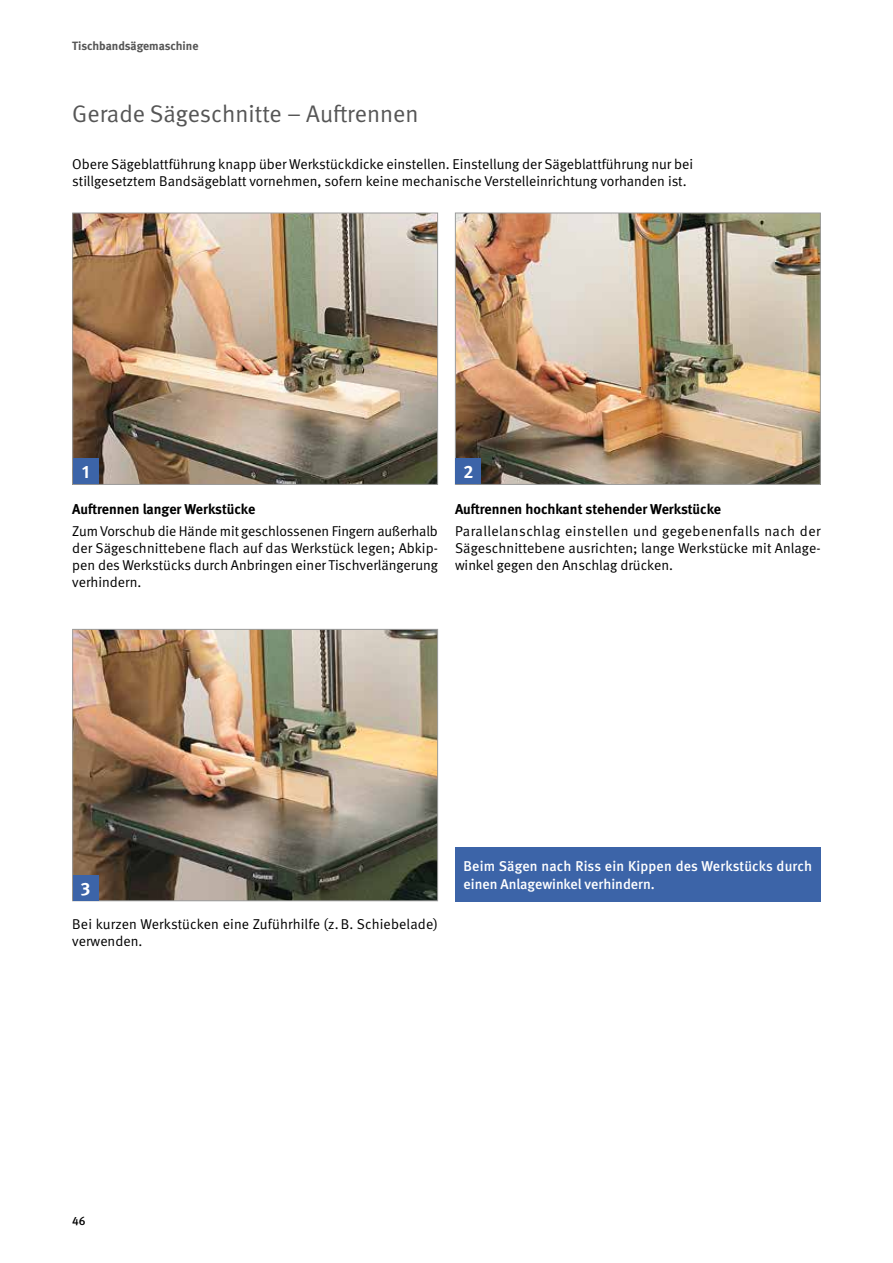
<style>
.page{position:relative;width:893px;height:1263px;background:#fff}
.page>*{position:absolute;margin:0;border:0;box-sizing:border-box;transform-origin:0 0}
.t1{font:24px "DGUV Meta";color:#565656}
.t2{font:700 18px "DGUV Meta";color:#fff}
.t3{font:14.25px/17.1px "DGUV Meta";color:#000}
.t4{font:500 14.25px/18px "DGUV Meta";letter-spacing:.005em;color:#fff}
.t5{font:700 14.25px "DGUV Meta";color:#000}
.t6{font:700 12px "DGUV Meta";letter-spacing:-.005em;color:#565656}
.t7{font:500 12px "DGUV Meta";color:#000}
</style>
<div class="page">
<div style="left:455px;top:847px;width:366px;height:54px;background:#3c64a8"></div>
<img style="left:457px;top:215px;width:362px;height:268px">
<div style="left:455px;top:213px;width:366px;height:272px;border:1px solid #9c9d9d"></div>
<div style="left:456px;top:458px;width:25px;height:26px;background:#3c64a8"></div>
<img style="left:74px;top:215px;width:362px;height:268px">
<div style="left:72px;top:213px;width:366px;height:272px;border:1px solid #9c9d9d"></div>
<div style="left:73px;top:458px;width:25px;height:26px;background:#3c64a8"></div>
<img style="left:74px;top:631px;width:362px;height:268px">
<div style="left:72px;top:629px;width:366px;height:272px;border:1px solid #9c9d9d"></div>
<div style="left:73px;top:875px;width:25px;height:25px;background:#3c64a8"></div>
<p class="t6" style="left:72px;top:39px;width:128px">Tischbandsägemaschine</p>
<h1 class="t1" style="left:72px;top:100px;width:348px">Gerade Sägeschnitte – Auftrennen</h1>
<p class="t3" style="left:72px;top:156px;width:622px">Obere Sägeblattführung knapp über Werkstückdicke einstellen. Einstellung der Sägeblattführung nur bei stillgesetztem Bandsägeblatt vornehmen, sofern keine mechanische Verstelleinrichtung vorhanden ist.</p>
<p class="t2" style="left:82px;top:461px;width:9px">1</p>
<p class="t2" style="left:463px;top:461px;width:12px">2</p>
<p class="t5" style="left:72px;top:500px;width:184px">Auftrennen langer Werkstücke</p>
<p class="t3" style="left:72px;top:523px;width:367px;text-align:justify">Zum Vorschub die Hände mit geschlossenen Fingern außerhalb der Sägeschnittebene flach auf das Werkstück legen; Abkip&shy;pen des Werkstücks durch Anbringen einer Tischverlängerung verhindern.</p>
<p class="t5" style="left:455px;top:500px;width:268px">Auftrennen hochkant stehender Werkstücke</p>
<p class="t3" style="left:455px;top:523px;width:367px;text-align:justify">Parallelanschlag einstellen und gegebenenfalls nach der Sägeschnittebene ausrichten; lange Werkstücke mit Anlage&shy;winkel gegen den Anschlag drücken.</p>
<p class="t2" style="left:81px;top:878px;width:11px">3</p>
<p class="t3" style="left:72px;top:916px;width:367px">Bei kurzen Werkstücken eine Zuführhilfe (z. B. Schiebelade) verwenden.</p>
<p class="t4" style="left:463px;top:857px;width:350px">Beim Sägen nach Riss ein Kippen des Werkstücks durch einen Anlagewinkel verhindern.</p>
<p class="t7" style="left:72px;top:1213px;width:15px">46</p>
</div>
